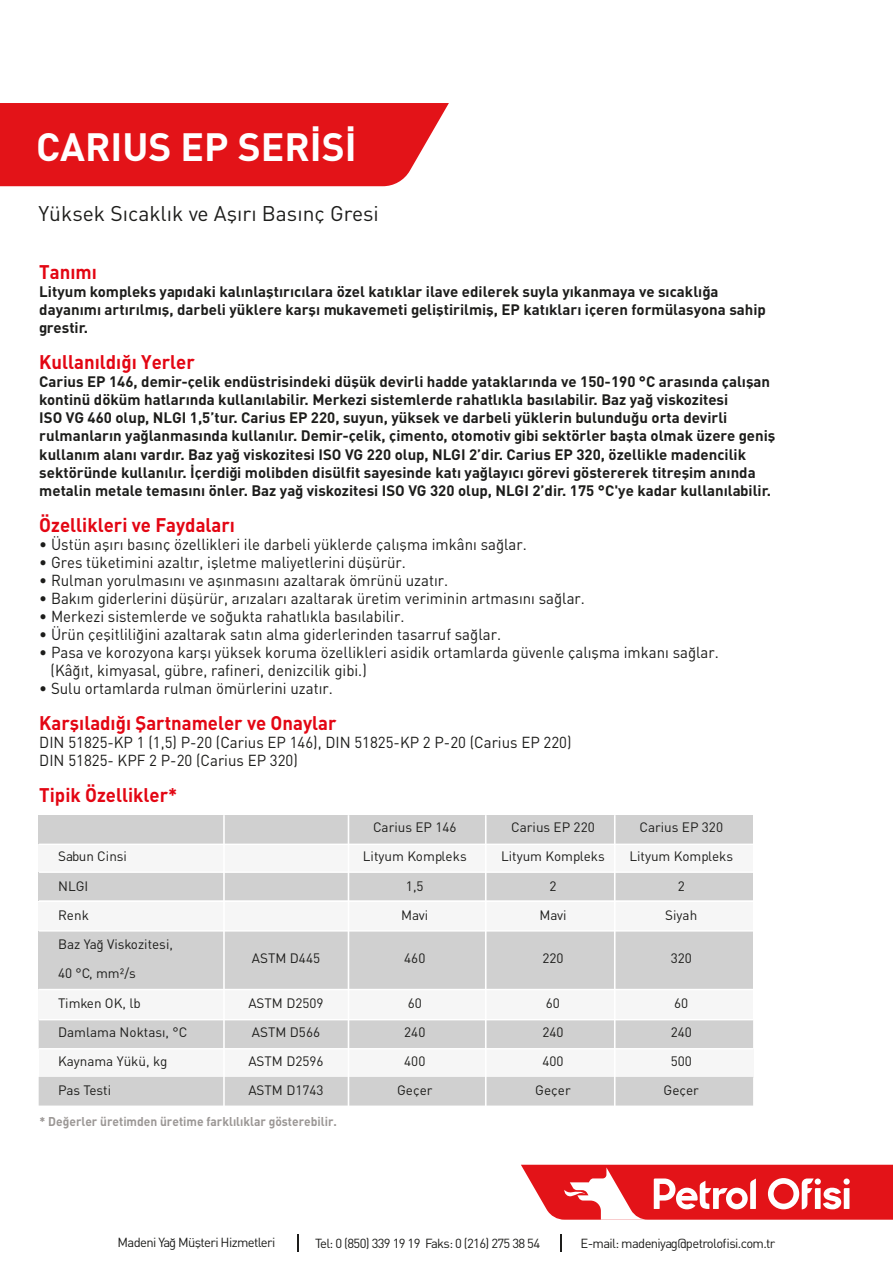
<style>
.page{position:relative;width:893px;height:1263px;background:#fff}
.page>*{position:absolute;margin:0;border:0;box-sizing:border-box;transform-origin:0 0}
.t1{font:39px "DINT Bold Tr";color:#fff}
.t2{font:21px "DIN Tr";color:#1d1d1b}
.t3{font:19.5px "DINT Bold Tr";color:#e30613;scale:.95 1}
.t4{font:15.75px/18px "DIN Tr";color:#1d1d1b;scale:.95 1}
.t5{font:15px/18px "DINT Bold Tr";color:#1d1d1b}
.t6{font:13.5px/29.2px "DIN Tr";color:#1d1d1b}
.t7{font:13.05px "DIN Tr";letter-spacing:-.05em;color:#1d1d1b}
.t8{font:12.6px "DINT Bold Tr";color:#9b9795;scale:.95 1}
</style>
<div class="page">
<div style="left:39px;top:815px;width:714px;height:30px;background:#d0d0d0"></div>
<div style="left:39px;top:843px;width:714px;height:29px;background:#f6f6f6"></div>
<div style="left:39px;top:872px;width:714px;height:29px;background:#d0d0d0"></div>
<div style="left:39px;top:930px;width:714px;height:60px;background:#d0d0d0"></div>
<div style="left:39px;top:902px;width:714px;height:29px;background:#f6f6f6"></div>
<div style="left:39px;top:1049px;width:714px;height:28px;background:#f6f6f6"></div>
<div style="left:39px;top:989px;width:714px;height:31px;background:#f6f6f6"></div>
<div style="left:39px;top:1020px;width:714px;height:28px;background:#d0d0d0"></div>
<div style="left:39px;top:1077px;width:714px;height:28px;background:#d0d0d0"></div>
<hr style="left:39px;top:844px;width:714px;height:1px;background:#fff">
<hr style="left:39px;top:871px;width:714px;height:2px;background:#fff">
<hr style="left:39px;top:900px;width:714px;height:2px;background:#fff">
<hr style="left:39px;top:930px;width:714px;height:1px;background:#fff">
<hr style="left:39px;top:1019px;width:714px;height:1px;background:#fff">
<hr style="left:39px;top:989px;width:714px;height:1px;background:#fff">
<hr style="left:223px;top:815px;width:2px;height:291px;background:#fff">
<hr style="left:348px;top:815px;width:1px;height:291px;background:#fff">
<hr style="left:485px;top:815px;width:2px;height:291px;background:#fff">
<hr style="left:614px;top:815px;width:2px;height:291px;background:#fff">
<svg style="left:297px;top:1234px;width:1px;height:18px"></svg>
<svg style="left:560px;top:1234px;width:2px;height:18px"></svg>
<div style="left:0;top:103px;width:449px;height:83px;background:#e31318"></div>
<svg style="left:521px;top:1165px;width:372px;height:55px"></svg>
<h1 class="t1" style="left:36px;top:121px;width:322px">CARIUS EP SERİSİ</h1>
<h2 class="t2" style="left:38px;top:200px;width:342px">Yüksek Sıcaklık ve Aşırı Basınç Gresi</h2>
<h3 class="t3" style="left:39px;top:260px;width:62px">Tanımı</h3>
<p class="t5" style="left:39px;top:282px;width:728px">Lityum kompleks yapıdaki kalınlaştırıcılara özel katıklar ilave edilerek suyla yıkanmaya ve sıcaklığa dayanımı artırılmış, darbeli yüklere karşı mukavemeti geliştirilmiş, EP katıkları içeren formülasyona sahip grestir.</p>
<h3 class="t3" style="left:39px;top:350px;width:165px">Kullanıldığı Yerler</h3>
<p class="t5" style="left:39px;top:372px;width:738px">Carius EP 146, demir-çelik endüstrisindeki düşük devirli hadde yataklarında ve 150-190 °C arasında çalışan kontinü döküm hatlarında kullanılabilir. Merkezi sistemlerde rahatlıkla basılabilir. Baz yağ viskozitesi<br>ISO VG 460 olup, NLGI 1,5’tur. Carius EP 220, suyun, yüksek ve darbeli yüklerin bulunduğu orta devirli rulmanların yağlanmasında kullanılır. Demir-çelik, çimento, otomotiv gibi sektörler başta olmak üzere geniş kullanım alanı vardır. Baz yağ viskozitesi ISO VG 220 olup, NLGI 2’dir. Carius EP 320, özellikle madencilik sektöründe kullanılır. İçerdiği molibden disülfit sayesinde katı yağlayıcı görevi göstererek titreşim anında metalin metale temasını önler. Baz yağ viskozitesi ISO VG 320 olup, NLGI 2’dir. 175 °C'ye kadar kullanılabilir.</p>
<h3 class="t3" style="left:39px;top:512px;width:207px">Özellikleri ve Faydaları</h3>
<p class="t4" style="left:39px;top:534px;width:515px">• Üstün aşırı basınç özellikleri ile darbeli yüklerde çalışma imkânı sağlar.</p>
<p class="t4" style="left:39px;top:552px;width:387px">• Gres tüketimini azaltır, işletme maliyetlerini düşürür.</p>
<p class="t4" style="left:39px;top:570px;width:432px">• Rulman yorulmasını ve aşınmasını azaltarak ömrünü uzatır.</p>
<p class="t4" style="left:39px;top:588px;width:576px">• Bakım giderlerini düşürür, arızaları azaltarak üretim veriminin artmasını sağlar.</p>
<p class="t4" style="left:39px;top:606px;width:386px">• Merkezi sistemlerde ve soğukta rahatlıkla basılabilir.</p>
<p class="t4" style="left:39px;top:624px;width:487px">• Ürün çeşitliliğini azaltarak satın alma giderlerinden tasarruf sağlar.</p>
<p class="t4" style="left:51px;top:642px;width:705px;text-indent:-11px">• Pasa ve korozyona karşı yüksek koruma özellikleri asidik ortamlarda güvenle çalışma imkanı sağlar. (Kâğıt, kimyasal, gübre, rafineri, denizcilik gibi.)</p>
<p class="t4" style="left:39px;top:678px;width:310px">• Sulu ortamlarda rulman ömürlerini uzatır.</p>
<h3 class="t3" style="left:39px;top:710px;width:314px">Karşıladığı Şartnameler ve Onaylar</h3>
<p class="t4" style="left:39px;top:732px;width:562px">DIN 51825-KP 1 (1,5) P-20 (Carius EP 146), DIN 51825-KP 2 P-20 (Carius EP 220)<br>DIN 51825- KPF 2 P-20 (Carius EP 320)</p>
<h3 class="t3" style="left:39px;top:782px;width:147px">Tipik Özellikler*</h3>
<p class="t6" style="left:373px;top:812px;width:85px">Carius EP 146</p>
<p class="t6" style="left:511px;top:812px;width:85px">Carius EP 220</p>
<p class="t6" style="left:639px;top:812px;width:85px">Carius EP 320</p>
<p class="t6" style="left:58px;top:842px;width:70px">Sabun Cinsi</p>
<p class="t6" style="left:363px;top:842px;width:105px">Lityum Kompleks</p>
<p class="t6" style="left:501px;top:842px;width:105px">Lityum Kompleks</p>
<p class="t6" style="left:629px;top:842px;width:105px">Lityum Kompleks</p>
<p class="t6" style="left:58px;top:871px;width:32px">NLGI</p>
<p class="t6" style="left:406px;top:871px;width:19px">1,5</p>
<p class="t6" style="left:549px;top:871px;width:9px">2</p>
<p class="t6" style="left:678px;top:871px;width:9px">2</p>
<p class="t6" style="left:58px;top:900px;width:32px">Renk</p>
<p class="t6" style="left:401px;top:900px;width:29px">Mavi</p>
<p class="t6" style="left:539px;top:900px;width:29px">Mavi</p>
<p class="t6" style="left:665px;top:900px;width:34px">Siyah</p>
<p class="t6" style="left:58px;top:929px;width:116px">Baz Yağ Viskozitesi,<br>40 °C, mm²/s</p>
<p class="t6" style="left:252px;top:944px;width:70px">ASTM D445</p>
<p class="t6" style="left:404px;top:944px;width:23px">460</p>
<p class="t6" style="left:542px;top:944px;width:23px">220</p>
<p class="t6" style="left:671px;top:944px;width:23px">320</p>
<p class="t6" style="left:58px;top:988px;width:84px">Timken OK, lb</p>
<p class="t6" style="left:248px;top:988px;width:77px">ASTM D2509</p>
<p class="t6" style="left:408px;top:988px;width:16px">60</p>
<p class="t6" style="left:546px;top:988px;width:16px">60</p>
<p class="t6" style="left:674px;top:988px;width:16px">60</p>
<p class="t6" style="left:58px;top:1017px;width:131px">Damlama Noktası, °C</p>
<p class="t6" style="left:252px;top:1017px;width:70px">ASTM D566</p>
<p class="t6" style="left:404px;top:1017px;width:23px">240</p>
<p class="t6" style="left:542px;top:1017px;width:23px">240</p>
<p class="t6" style="left:671px;top:1017px;width:23px">240</p>
<p class="t6" style="left:58px;top:1046px;width:111px">Kaynama Yükü, kg</p>
<p class="t6" style="left:248px;top:1046px;width:77px">ASTM D2596</p>
<p class="t6" style="left:404px;top:1046px;width:23px">400</p>
<p class="t6" style="left:542px;top:1046px;width:23px">400</p>
<p class="t6" style="left:671px;top:1046px;width:23px">500</p>
<p class="t6" style="left:58px;top:1076px;width:55px">Pas Testi</p>
<p class="t6" style="left:248px;top:1076px;width:77px">ASTM D1743</p>
<p class="t6" style="left:397px;top:1076px;width:37px">Geçer</p>
<p class="t6" style="left:535px;top:1076px;width:37px">Geçer</p>
<p class="t6" style="left:664px;top:1076px;width:37px">Geçer</p>
<p class="t8" style="left:40px;top:1113px;width:314px">* Değerler üretimden üretime farklılıklar gösterebilir.</p>
<p class="t7" style="left:118px;top:1234px;width:159px">Madeni Yağ Müşteri Hizmetleri</p>
<p class="t7" style="left:315px;top:1235px;width:226px">Tel: 0 (850) 339 19 19 Faks: 0 (216) 275 38 54</p>
<p class="t7" style="left:580px;top:1235px;width:196px">E-mail: madeniyag@petrolofisi.com.tr</p>
</div>
